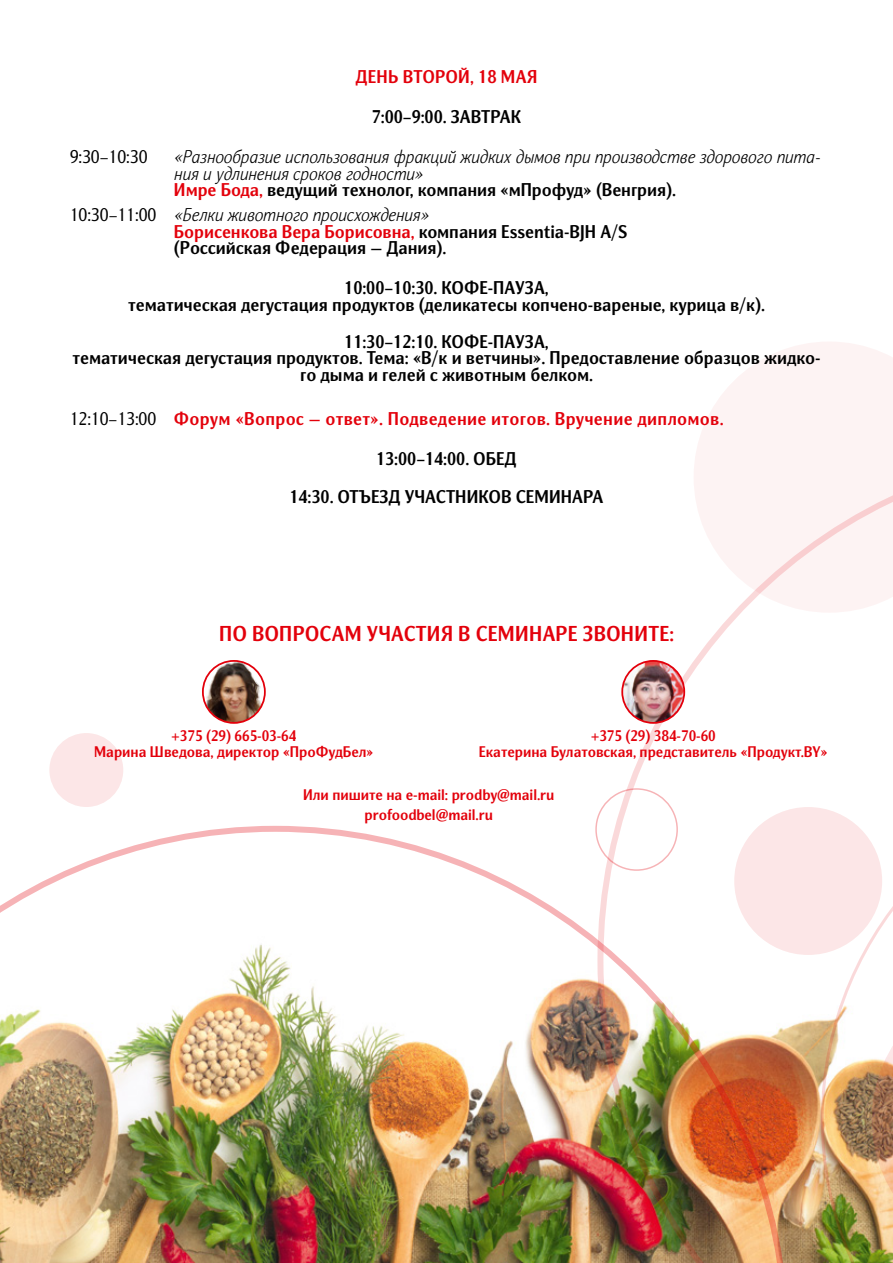
<style>
.page{position:relative;width:893px;height:1263px;background:#fff}
.page>*{position:absolute;margin:0;border:0;box-sizing:border-box;transform-origin:0 0}
.t1{font:700 21px "Nat Grotesk";letter-spacing:.01em;color:#e3000b}
.t2{font:700 18px/16.5px "Nat Grotesk";color:#000;text-align:center}
.t3{font:italic 300 18px/16.5px "Nat Grotesk Nar";letter-spacing:.015em;color:#000}
.t4{font:700 18px "Nat Grotesk";letter-spacing:.02em;color:#e3000b}
.t5{font:18px "Nat Grotesk";color:#000}
.t6{font:700 15px/16.5px "Nat Grotesk";color:#e3000b;text-align:center}
.s1{color:#e3000b}
.s2{font-family:"Nat Grotesk";font-weight:400;font-style:normal}
.s3{font-weight:400;color:#000}
</style>
<div class="page">
<svg style="left:698px;top:342px;width:195px;height:105px;fill:#fdf3f3"></svg>
<img style="left:0;top:826px;width:597px;height:437px">
<div style="left:49px;top:733px;width:74px;height:74px;background:#fce6e7;border-radius:50%"></div>
<img style="left:203px;top:661px;width:62px;height:62px;border-radius:31px">
<div style="left:202px;top:660px;width:64px;height:64px;border:2px solid #e3000b;border-radius:50%"></div>
<img style="left:597px;top:447px;width:296px;height:816px">
<img style="left:821px;top:767px;width:72px;height:496px">
<p class="t4" style="left:355px;top:66px;width:184px">ДЕНЬ ВТОРОЙ, 18 МАЯ</p>
<p class="t2" style="left:372px;top:108px;width:151px">7:00–9:00. ЗАВТРАК</p>
<p class="t5" style="left:70px;top:146px;width:79px">9:30–10:30</p>
<p class="t3" style="left:174px;top:149px;width:647px">«Разнообразие использования фракций жидких дымов при производстве здорового пита&shy;ния и удлинения сроков годности»</p>
<p class="t2" style="left:174px;top:182px;width:503px"><span class="s1">Имре Бода,</span> ведущий технолог, компания «мПрофуд» (Венгрия).</p>
<p class="t3" style="left:70px;top:207px;width:360px"><span class="s2">10:30–11:00</span> «Белки животного происхождения»</p>
<p class="t2" style="left:174px;top:223px;width:455px;text-align:left"><span class="s1">Борисенкова Вера Борисовна,</span> компания Essentia-BJH A/S (Российская Федерация — Дания).</p>
<p class="t2" style="left:128px;top:280px;width:638px">10:00–10:30. КОФЕ-ПАУЗА,<br>тематическая дегустация продуктов (деликатесы копчено-вареные, курица в/к).</p>
<p class="t2" style="left:72px;top:333px;width:749px">11:30–12:10. КОФЕ-ПАУЗА,<br>тематическая дегустация продуктов. Тема: «В/к и ветчины». Предоставление образцов жидко&shy;го дыма и гелей с животным белком.</p>
<p class="t4" style="left:70px;top:409px;width:655px"><span class="s3">12:10–13:00</span> Форум «Вопрос — ответ». Подведение итогов. Вручение дипломов.</p>
<p class="t2" style="left:289px;top:441px;width:315px;line-height:37px">13:00–14:00. ОБЕД<br>14:30. ОТЪЕЗД УЧАСТНИКОВ СЕМИНАРА</p>
<p class="t1" style="left:219px;top:622px;width:456px">ПО ВОПРОСАМ УЧАСТИЯ В СЕМИНАРЕ ЗВОНИТЕ:</p>
<p class="t6" style="left:94px;top:727px;width:281px">+375 (29) 665-03-64<br>Марина Шведова, директор «ПроФудБел»</p>
<p class="t6" style="left:479px;top:727px;width:350px">+375 (29) 384-70-60<br>Екатерина Булатовская, представитель «Продукт.BY»</p>
<p class="t6" style="left:303px;top:785px;width:253px;line-height:20.1px">Или пишите на e-mail: prodby@mail.ru profoodbel@mail.ru</p>
</div>
